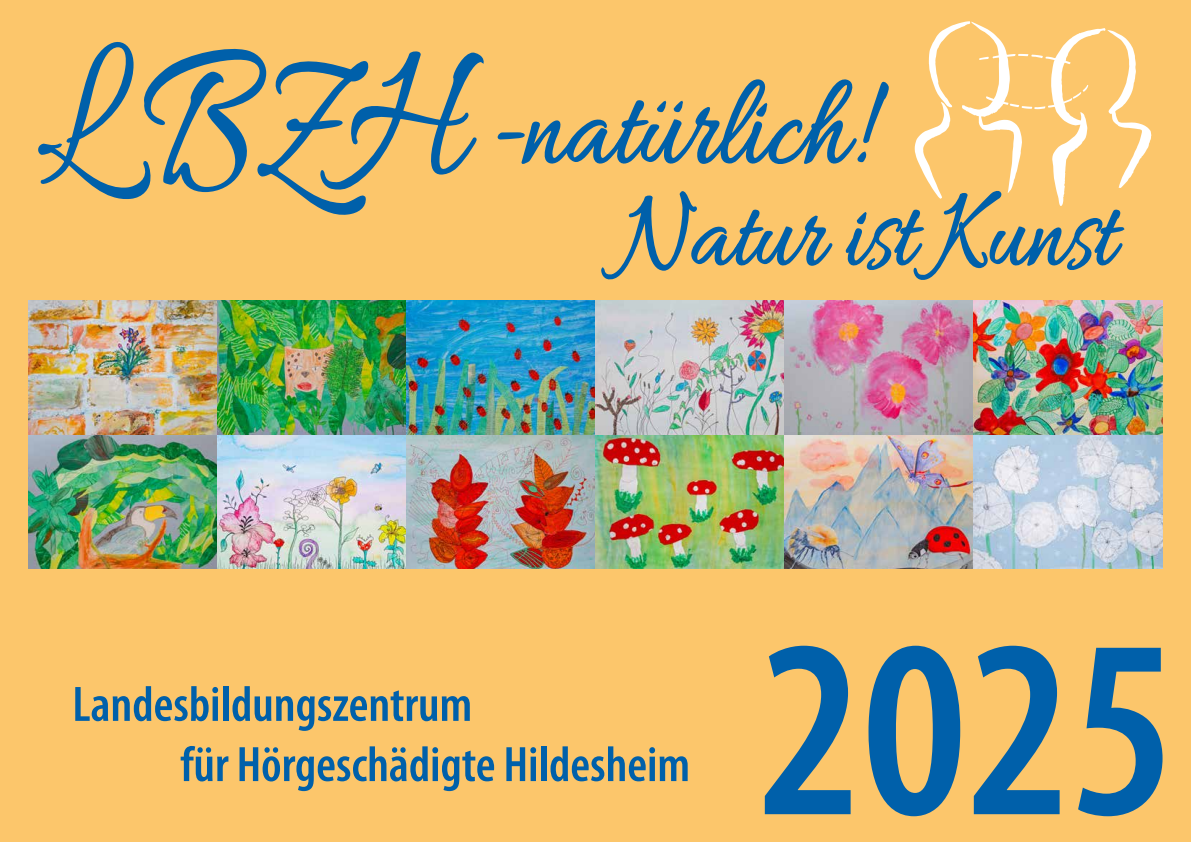
<style>
.page{position:relative;width:1191px;height:842px;background:#fcc66b}
.page>*{position:absolute;margin:0;border:0;box-sizing:border-box;transform-origin:0 0}
.t1{font:600 condensed 256px "Myriad Pro";color:#0060aa}
.t2{font:133.5px "Allura";color:#0060aa;scale:.79 1}
.t3{font:117.6px "Allura";color:#0060aa;scale:.79 1}
.t4{font:600 condensed 50.2px/60.2px "Myriad Pro";color:#0060aa}
</style>
<div class="page">
<svg style="left:914px;top:21px;width:237px;height:168px"></svg>
<svg style="left:601px;top:191px;width:230px;height:89px"></svg>
<svg style="left:845px;top:189px;width:279px;height:91px"></svg>
<img style="left:28px;top:434px;width:189px;height:134px">
<img style="left:28px;top:300px;width:189px;height:134px">
<img style="left:217px;top:434px;width:189px;height:134px">
<img style="left:217px;top:300px;width:189px;height:134px">
<img style="left:406px;top:434px;width:189px;height:134px">
<img style="left:406px;top:300px;width:189px;height:134px">
<img style="left:595px;top:434px;width:189px;height:134px">
<img style="left:595px;top:300px;width:189px;height:134px">
<img style="left:784px;top:434px;width:189px;height:134px">
<img style="left:784px;top:300px;width:189px;height:134px">
<svg style="left:973px;top:434px;width:189px;height:134px;background:#c3d1e0"></svg>
<img style="left:973px;top:300px;width:189px;height:134px">
<svg style="left:38px;top:41px;width:446px;height:174px"></svg>
<svg style="left:497px;top:79px;width:392px;height:85px"></svg>
<h2 class="t2" style="left:483px;top:53px;width:485px">-natürlich!</h2>
<h3 class="t3" style="left:618px;top:168px;width:631px">Natur ist Kunst</h3>
<p class="t4" style="left:180px;top:673px;width:511px;text-indent:-108px">Landesbildungszentrum<br>für Hörgeschädigte Hildesheim</p>
<h1 class="t1" style="left:757px;top:571px;width:419px">2025</h1>
</div>
